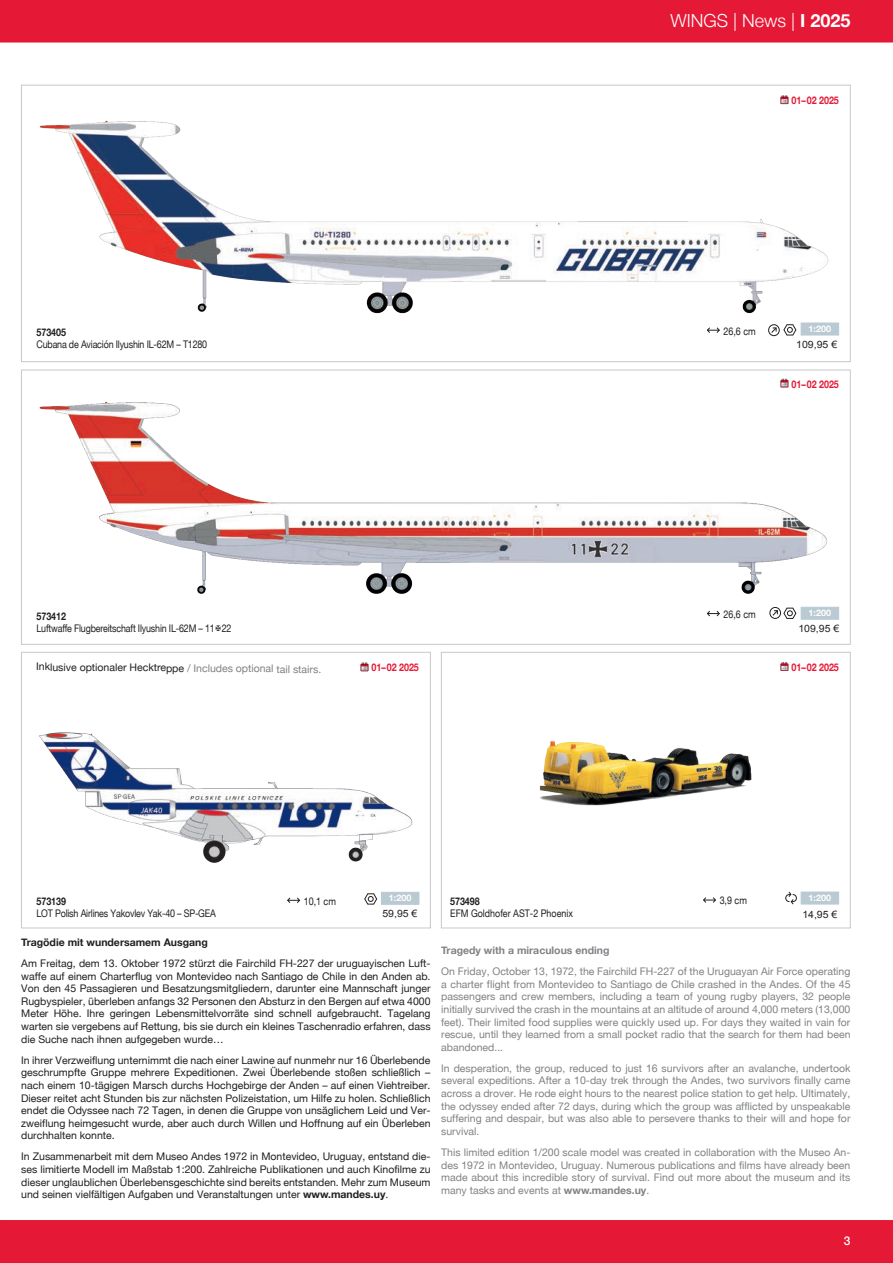
<style>
.page{position:relative;width:893px;height:1263px;background:#fff}
.page>*{position:absolute;margin:0;border:0;box-sizing:border-box;transform-origin:0 0}
.t1{font:300 18px "Helvetica Neue";color:#fff}
.t2{font:500 12px "Helvetica Neue";color:#fff}
.Fliesstext{font:10.5px/12.6px "Helvetica Neue";color:#231f20;text-align:justify}
.Fliesstext-2{font:10.5px/12.6px "Helvetica Neue";color:#808285;text-align:justify}
.Artiklenummer{font:10.5px "Helvetica Neue";letter-spacing:-.02em;color:#231f20;scale:.85 1}
.Produktkennzeichnung{font:10.5px "Helvetica Neue";color:#231f20}
.Artiklenummer-2{font:700 10.5px "Helvetica Neue";letter-spacing:-.005em;color:#e51836;scale:.85 1}
.Fliesstext-3{font:700 10.5px "Helvetica Neue";color:#231f20}
.Fliesstext-4{font:700 10.5px "Helvetica Neue";color:#808285}
.Artiklenummer-3{font:700 10.5px "Helvetica Neue";letter-spacing:-.005em;color:#231f20;scale:.85 1}
.Artiklenummer-4{font:10.5px "Helvetica Neue";color:#231f20;scale:.85 1}
.Fliesstext-5{font:10.5px "Helvetica Neue";color:#231f20;scale:.85 1}
.Preis_Farbe{font:10.05px "Arial";color:#231f20;scale:1.04 1}
.Dokumententitel{font:700 9px "Helvetica Neue";color:#fff}
.s1{font-weight:700}
.s2{color:#808285}
</style>
<div class="page">
<div style="left:0;top:1220px;width:893px;height:43px;background:#e51836"></div>
<div style="left:0;top:0;width:893px;height:43px;background:#e51836"></div>
<img style="left:539px;top:663px;width:301px;height:242px">
<div style="left:441px;top:652px;width:409px;height:276px;border:1px solid #c7c8ca"></div>
<img style="left:39px;top:732px;width:381px;height:173px">
<div style="left:21px;top:652px;width:410px;height:276px;border:1px solid #c7c8ca"></div>
<img style="left:39px;top:97px;width:801px;height:240px">
<img style="left:39px;top:378px;width:801px;height:238px">
<svg style="left:287px;top:897px;width:13px;height:7px"></svg>
<svg style="left:706px;top:327px;width:14px;height:7px"></svg>
<svg style="left:706px;top:610px;width:14px;height:7px"></svg>
<svg style="left:783px;top:324px;width:14px;height:12px"></svg>
<svg style="left:703px;top:896px;width:13px;height:7px"></svg>
<div style="left:768px;top:324px;width:12px;height:12px;border:1px solid #231f20;border-radius:50%"></div>
<svg style="left:771px;top:327px;width:6px;height:7px"></svg>
<div style="left:769px;top:607px;width:12px;height:12px;border:1px solid #231f20;border-radius:50%"></div>
<svg style="left:772px;top:607px;width:25px;height:12px"></svg>
<svg style="left:785px;top:891px;width:12px;height:14px"></svg>
<svg style="left:780px;top:95px;width:8px;height:9px"></svg>
<svg style="left:780px;top:379px;width:8px;height:8px"></svg>
<svg style="left:780px;top:662px;width:8px;height:9px"></svg>
<svg style="left:360px;top:662px;width:8px;height:9px"></svg>
<div style="left:381px;top:892px;width:38px;height:13px;background:#bacad2"></div>
<svg style="left:364px;top:893px;width:14px;height:12px"></svg>
<div style="left:801px;top:892px;width:38px;height:12px;background:#bacad2"></div>
<div style="left:801px;top:323px;width:38px;height:12px;background:#bacad2"></div>
<div style="left:801px;top:607px;width:38px;height:13px;background:#bacad2"></div>
<h1 class="t1" style="left:670px;top:6px;width:182px">WINGS | News | <span class="s1">I 2025</span></h1>
<p class="Artiklenummer-3" style="left:37px;top:324px;width:36px">573405</p>
<p class="Artiklenummer" style="left:37px;top:338px;width:202px">Cubana de Aviación Ilyushin IL-62M – T1280</p>
<p class="Artiklenummer-2" style="left:791px;top:92px;width:57px">01–02 2025</p>
<p class="Artiklenummer" style="left:723px;top:325px;width:39px">26,6 cm</p>
<p class="Dokumententitel" style="left:809px;top:322px;width:24px">1:200</p>
<p class="Preis_Farbe" style="left:796px;top:338px;width:41px">109,95 €</p>
<p class="Artiklenummer-2" style="left:791px;top:375px;width:57px">01–02 2025</p>
<p class="Artiklenummer-3" style="left:37px;top:608px;width:36px">573412</p>
<p class="Artiklenummer" style="left:37px;top:622px;width:231px">Luftwaffe Flugbereitschaft Ilyushin IL-62M – 11 22</p>
<p class="Produktkennzeichnung" style="left:36px;top:658px;width:287px;rotate:1deg">Inklusive optionaler Hecktreppe <span class="s2">/ Includes optional ta</span><sup>il</sup> <sup>stairs.</sup></p>
<p class="Artiklenummer" style="left:723px;top:608px;width:39px">26,6 cm</p>
<p class="Dokumententitel" style="left:809px;top:606px;width:24px">1:200</p>
<p class="Preis_Farbe" style="left:798px;top:622px;width:41px">109,95 €</p>
<p class="Artiklenummer-2" style="left:372px;top:659px;width:57px">01–02 2025</p>
<p class="Artiklenummer-2" style="left:791px;top:659px;width:57px">01–02 2025</p>
<p class="Artiklenummer-3" style="left:37px;top:893px;width:36px">573139</p>
<p class="Artiklenummer" style="left:37px;top:907px;width:213px">LOT Polish Airlines Yakovlev Yak-40 – SP-GEA</p>
<p class="Fliesstext-5" style="left:304px;top:895px;width:39px">10,1 cm</p>
<p class="Dokumententitel" style="left:389px;top:891px;width:24px">1:200</p>
<p class="Dokumententitel" style="left:809px;top:891px;width:24px">1:200</p>
<p class="Fliesstext-5" style="left:720px;top:894px;width:34px">3,9 cm</p>
<p class="Artiklenummer-3" style="left:450px;top:893px;width:36px">573498</p>
<p class="Artiklenummer-4" style="left:450px;top:907px;width:146px">EFM Goldhofer AST-2 Phoenix</p>
<p class="Preis_Farbe" style="left:382px;top:907px;width:35px">59,95 €</p>
<p class="Preis_Farbe" style="left:802px;top:907px;width:35px">14,95 €</p>
<p class="Fliesstext-3" style="left:21px;top:934px;width:188px">Tragödie mit wundersamem Ausgang</p>
<p class="Fliesstext" style="left:21px;top:957px;width:411px">Am Freitag, dem 13. Oktober 1972 stürzt die Fairchild FH-227 der uruguayischen Luft&shy;waffe auf einem Charterflug von Montevideo nach Santiago de Chile in den Anden ab.<br>Von den 45 Passagieren und Besatzungsmitgliedern, darunter eine Mannschaft junger Rugbyspieler, überleben anfangs 32 Personen den Absturz in den Bergen auf etwa 4000<br>Meter Höhe. Ihre geringen Lebensmittelvorräte sind schnell aufgebraucht. Tagelang warten sie vergebens auf Rettung, bis sie durch ein kleines Taschenradio erfahren, dass die Suche nach ihnen aufgegeben wurde…</p>
<p class="Fliesstext" style="left:21px;top:1054px;width:411px">In ihrer Verzweiflung unternimmt die nach einer Lawine auf nunmehr nur 16 Überlebende geschrumpfte Gruppe mehrere Expeditionen. Zwei Überlebende stoßen schließlich – nach einem 10-tägigen Marsch durchs Hochgebirge der Anden – auf einen Viehtreiber.<br>Dieser reitet acht Stunden bis zur nächsten Polizeistation, um Hilfe zu holen. Schließlich endet die Odyssee nach 72 Tagen, in denen die Gruppe von unsäglichem Leid und Ver&shy;zweiflung heimgesucht wurde, aber auch durch Willen und Hoffnung auf ein Überleben durchhalten konnte.</p>
<p class="Fliesstext" style="left:21px;top:1150px;width:411px">In Zusammenarbeit mit dem Museo Andes 1972 in Montevideo, Uruguay, entstand die&shy;ses limitierte Modell im Maßstab 1:200. Zahlreiche Publikationen und auch Kinofilme zu dieser unglaublichen Überlebensgeschichte sind bereits entstanden. Mehr zum Museum und seinen vielfältigen Aufgaben und Veranstaltungen unter <span class="s1">www.mandes.uy</span>.</p>
<p class="Fliesstext-4" style="left:441px;top:942px;width:170px">Tragedy with a miraculous ending</p>
<p class="Fliesstext-2" style="left:441px;top:965px;width:411px">On Friday, October 13, 1972, the Fairchild FH-227 of the Uruguayan Air Force operating a charter flight from Montevideo to Santiago de Chile crashed in the Andes. Of the 45 passengers and crew members, including a team of young rugby players, 32 people initially survived the crash in the mountains at an altitude of around 4,000 meters (13,000 feet). Their limited food supplies were quickly used up. For days they waited in vain for rescue, until they learned from a small pocket radio that the search for them had been abandoned...</p>
<p class="Fliesstext-2" style="left:441px;top:1062px;width:411px">In desperation, the group, reduced to just 16 survivors after an avalanche, undertook several expeditions. After a 10-day trek through the Andes, two survivors finally came across a drover. He rode eight hours to the nearest police station to get help. Ultimately, the odyssey ended after 72 days, during which the group was afflicted by unspeakable suffering and despair, but was also able to persevere thanks to their will and hope for survival.</p>
<p class="Fliesstext-2" style="left:441px;top:1146px;width:411px">This limited edition 1/200 scale model was created in collaboration with the Museo An&shy;des 1972 in Montevideo, Uruguay. Numerous publications and films have already been made about this incredible story of survival. Find out more about the museum and its many tasks and events at <span class="s1">www.mandes.uy</span>.</p>
<p class="t2" style="left:844px;top:1231px;width:8px">3</p>
</div>
